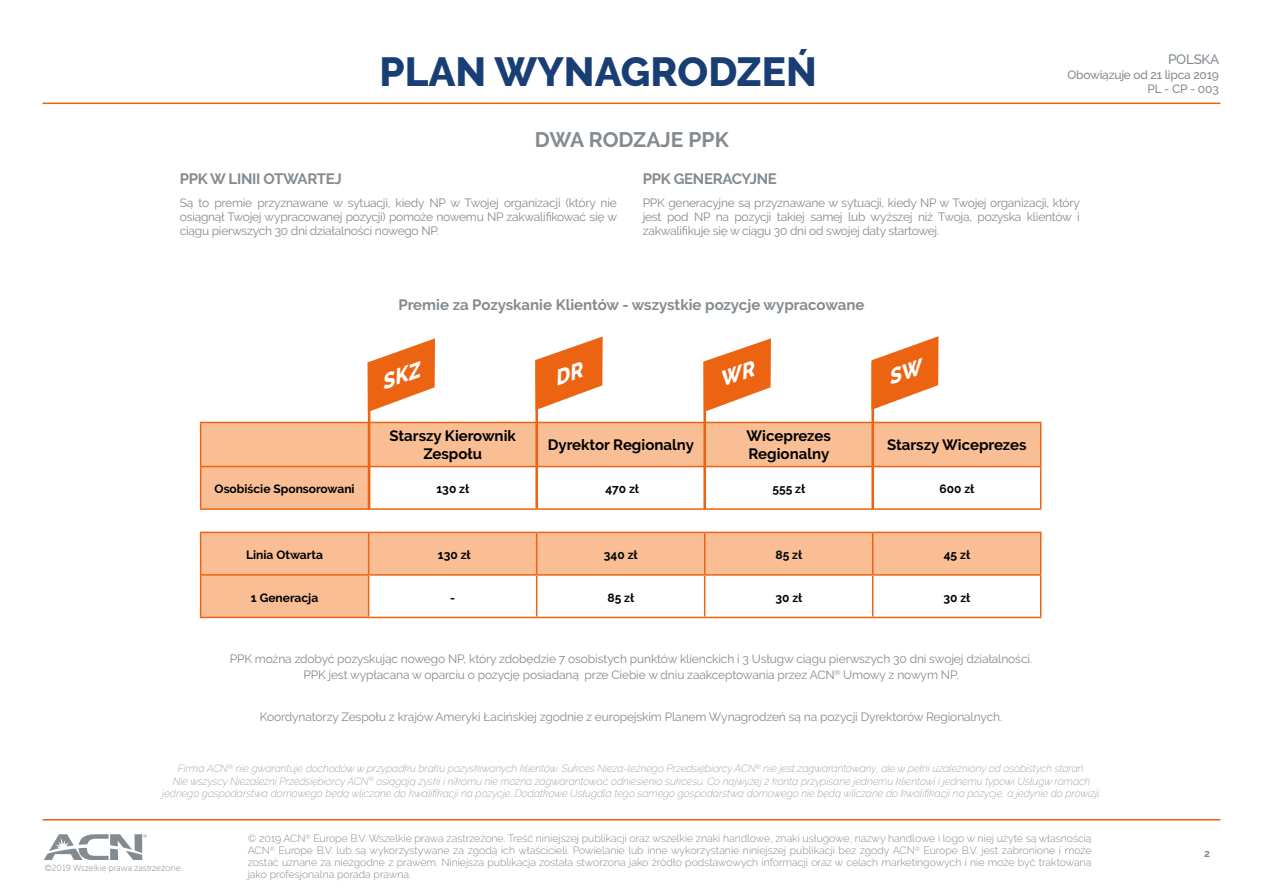
<style>
.page{position:relative;width:1263px;height:893px;background:#fff}
.page>*{position:absolute;margin:0;border:0;box-sizing:border-box;transform-origin:0 0}
.t1{font:800 40.5px "Raleway";color:#193e74}
.t2{font:700 21px "Raleway";color:#838b91}
.t3{font:700 15px "Raleway";letter-spacing:-.01em;color:#838b91}
.t4{font:700 15px/18px "Raleway";color:#000;text-align:center}
.t5{font:500 13.5px "Raleway";letter-spacing:-.02em;color:#838b91}
.t6{font:12px/14.4px "Raleway";letter-spacing:-.01em;color:#838b91;text-align:justify}
.t7{font:700 12px "Raleway";color:#000}
.t8{font:500 12px/14.2px "Raleway";letter-spacing:-.02em;color:#838b91;text-align:right}
.t9{font:italic 200 10.5px/12.5px "Raleway";color:#838b91;text-align:center}
.t10{font:300 10.5px/12px "Raleway";color:#838b91;text-align:justify}
.t11{font:700 10.5px "Raleway";color:#838b91}
.t12{font:9px "Museo Sans Rounded 100";letter-spacing:-.01em;color:#838b91}
</style>
<div class="page">
<hr style="left:43px;top:103px;width:1177px;height:1px;background:#ec6411">
<hr style="left:43px;top:819px;width:1177px;height:1px;background:#ec6411">
<svg style="left:44px;top:834px;width:103px;height:25px"></svg>
<div style="left:201px;top:423px;width:839px;height:85px;background:#f9be94"></div>
<svg style="left:370px;top:467px;width:670px;height:41px"></svg>
<svg style="left:201px;top:531px;width:840px;height:86px;fill:#f9be94"></svg>
<hr style="left:200px;top:467px;width:1px;height:41px;background:#ec6411">
<hr style="left:1040px;top:467px;width:1px;height:41px;background:#ec6411">
<hr style="left:200px;top:533px;width:1px;height:42px;background:#ec6411">
<hr style="left:536px;top:533px;width:1px;height:41px;background:#ec6411">
<hr style="left:704px;top:533px;width:1px;height:41px;background:#ec6411">
<hr style="left:872px;top:533px;width:1px;height:41px;background:#ec6411">
<hr style="left:1040px;top:533px;width:1px;height:41px;background:#ec6411">
<hr style="left:200px;top:575px;width:1px;height:42px;background:#ec6411">
<hr style="left:369px;top:574px;width:168px;height:2px;background:#ec6411">
<hr style="left:537px;top:574px;width:168px;height:2px;background:#ec6411">
<hr style="left:536px;top:576px;width:1px;height:41px;background:#ec6411">
<hr style="left:705px;top:574px;width:168px;height:2px;background:#ec6411">
<hr style="left:704px;top:576px;width:1px;height:41px;background:#ec6411">
<hr style="left:873px;top:574px;width:168px;height:2px;background:#ec6411">
<hr style="left:872px;top:576px;width:1px;height:41px;background:#ec6411">
<hr style="left:1040px;top:576px;width:1px;height:41px;background:#ec6411">
<hr style="left:369px;top:617px;width:168px;height:1px;background:#ec6411">
<hr style="left:537px;top:617px;width:168px;height:1px;background:#ec6411">
<hr style="left:705px;top:617px;width:168px;height:1px;background:#ec6411">
<hr style="left:873px;top:617px;width:168px;height:1px;background:#ec6411">
<hr style="left:368px;top:533px;width:1px;height:41px;background:#ec6411">
<hr style="left:201px;top:574px;width:168px;height:2px;background:#ec6411">
<hr style="left:368px;top:576px;width:1px;height:41px;background:#ec6411">
<hr style="left:200px;top:617px;width:169px;height:1px;background:#ec6411">
<hr style="left:200px;top:508px;width:169px;height:2px;background:#ec6411">
<hr style="left:200px;top:532px;width:169px;height:1px;background:#ec6411">
<hr style="left:369px;top:508px;width:168px;height:2px;background:#ec6411">
<hr style="left:537px;top:508px;width:168px;height:2px;background:#ec6411">
<hr style="left:705px;top:508px;width:168px;height:2px;background:#ec6411">
<hr style="left:873px;top:508px;width:168px;height:2px;background:#ec6411">
<hr style="left:369px;top:532px;width:168px;height:1px;background:#ec6411">
<hr style="left:537px;top:532px;width:168px;height:1px;background:#ec6411">
<hr style="left:705px;top:532px;width:168px;height:1px;background:#ec6411">
<hr style="left:873px;top:532px;width:168px;height:1px;background:#ec6411">
<hr style="left:873px;top:422px;width:168px;height:1px;background:#ec6411">
<hr style="left:1040px;top:423px;width:1px;height:43px;background:#ec6411">
<hr style="left:873px;top:466px;width:168px;height:1px;background:#ec6411">
<hr style="left:200px;top:422px;width:169px;height:1px;background:#ec6411">
<hr style="left:200px;top:423px;width:1px;height:43px;background:#ec6411">
<hr style="left:200px;top:466px;width:169px;height:1px;background:#ec6411">
<hr style="left:369px;top:422px;width:168px;height:1px;background:#ec6411">
<hr style="left:537px;top:422px;width:168px;height:1px;background:#ec6411">
<hr style="left:705px;top:422px;width:168px;height:1px;background:#ec6411">
<hr style="left:369px;top:466px;width:168px;height:1px;background:#ec6411">
<hr style="left:537px;top:466px;width:168px;height:1px;background:#ec6411">
<hr style="left:705px;top:466px;width:168px;height:1px;background:#ec6411">
<hr style="left:368px;top:362px;width:2px;height:147px;background:#ec6411">
<hr style="left:535px;top:361px;width:3px;height:147px;background:#ec6411">
<hr style="left:703px;top:362px;width:3px;height:147px;background:#ec6411">
<hr style="left:871px;top:362px;width:3px;height:147px;background:#ec6411">
<svg style="left:367px;top:338px;width:68px;height:76px"></svg>
<svg style="left:535px;top:336px;width:68px;height:76px"></svg>
<svg style="left:703px;top:338px;width:68px;height:76px"></svg>
<svg style="left:871px;top:336px;width:68px;height:76px"></svg>
<h1 class="t1" style="left:379px;top:48px;width:439px">PLAN WYNAGRODZEŃ</h1>
<h2 class="t2" style="left:535px;top:127px;width:195px">DWA RODZAJE PPK</h2>
<p class="t5" style="left:1168px;top:52px;width:53px">POLSKA</p>
<p class="t8" style="left:1067px;top:67px;width:153px">Obowiązuje od 21 lipca 2019<br>PL - CP - 003</p>
<p class="t3" style="left:180px;top:170px;width:164px">PPK W LINII OTWARTEJ</p>
<p class="t6" style="left:180px;top:195px;width:439px">Są to premie przyznawane w sytuacji, kiedy NP w Twojej organizacji (który nie osiągnął Twojej wypracowanej pozycji) pomoże nowemu NP zakwalifikować się w ciągu pierwszych 30 dni działalności nowego NP.</p>
<p class="t3" style="left:643px;top:170px;width:136px">PPK GENERACYJNE</p>
<p class="t6" style="left:643px;top:195px;width:439px">PPK generacyjne są przyznawane w sytuacji, kiedy NP w Twojej organizacji, który jest pod NP na pozycji takiej samej lub wyższej niż Twoja, pozyska klientów i zakwalifikuje się w ciągu 30 dni od swojej daty startowej.</p>
<p class="t3" style="left:399px;top:296px;width:467px">Premie za Pozyskanie Klientów - wszystkie pozycje wypracowane</p>
<p class="t4" style="left:389px;top:427px;width:128px">Starszy Kierownik<br>Zespołu</p>
<p class="t4" style="left:548px;top:436px;width:148px">Dyrektor Regionalny</p>
<p class="t4" style="left:746px;top:427px;width:86px;text-align:left">Wiceprezes<br>Regionalny</p>
<p class="t4" style="left:887px;top:436px;width:141px">Starszy Wiceprezes</p>
<p class="t7" style="left:215px;top:482px;width:142px">Osobiście Sponsorowani</p>
<p class="t7" style="left:436px;top:482px;width:34px">130 zł</p>
<p class="t7" style="left:605px;top:482px;width:35px">470 zł</p>
<p class="t7" style="left:772px;top:482px;width:34px">555 zł</p>
<p class="t7" style="left:939px;top:482px;width:36px">600 zł</p>
<p class="t7" style="left:246px;top:548px;width:78px">Linia Otwarta</p>
<p class="t7" style="left:438px;top:548px;width:34px">130 zł</p>
<p class="t7" style="left:604px;top:548px;width:35px">340 zł</p>
<p class="t7" style="left:775px;top:548px;width:28px">85 zł</p>
<p class="t7" style="left:944px;top:548px;width:28px">45 zł</p>
<p class="t7" style="left:251px;top:591px;width:69px">1 Generacja</p>
<p class="t7" style="left:450px;top:591px;width:7px">-</p>
<p class="t7" style="left:607px;top:591px;width:28px">85 zł</p>
<p class="t7" style="left:775px;top:591px;width:28px">30 zł</p>
<p class="t7" style="left:943px;top:591px;width:28px">30 zł</p>
<p class="t6" style="left:230px;top:650px;width:804px;line-height:16.5px;text-align:center">PPK można zdobyć pozyskując nowego NP, który zdobędzie 7 osobistych punktów klienckich i 3 Usługw ciągu pierwszych 30 dni swojej działalności.<br>PPK jest wypłacana w oparciu o pozycję posiadaną prze Ciebie w dniu zaakceptowania przez ACN<sup>®</sup> Umowy z nowym NP.</p>
<p class="t6" style="left:260px;top:709px;width:744px">Koordynatorzy Zespołu z krajów Ameryki Łacińskiej zgodnie z europejskim Planem Wynagrodzeń są na pozycji Dyrektorów Regionalnych.</p>
<p class="t9" style="left:162px;top:762px;width:940px">Firma ACN<sup>®</sup> nie gwarantuje dochodów w przypadku braku pozyskiwanych klientów. Sukces Nieza-leżnego Przedsiębiorcy ACN<sup>®</sup> nie jest zagwarantowany, ale w pełni uzależniony od osobistych starań.<br>Nie wszyscy Niezależni Przedsiębiorcy ACN<sup>®</sup> osiągają zyski i nikomu nie można zagwarantować odniesienia sukcesu. Co najwyżej 2 konta przypisane jednemu klientowi i jednemu typowi Usługw ramach jednego gospodarstwa domowego będą wliczane do kwalifikacji na pozycje. Dodatkowe Usługdla tego samego gospodarstwa domowego nie będą wliczane do kwalifikacji na pozycje, a jedynie do prowizji.</p>
<p class="t10" style="left:248px;top:833px;width:845px">© 2019 ACN<sup>®</sup> Europe B.V. Wszelkie prawa zastrzeżone. Treść niniejszej publikacji oraz wszelkie znaki handlowe, znaki usługowe, nazwy handlowe i logo w niej użyte są własnością ACN<sup>®</sup> Europe B.V. lub są wykorzystywane za zgodą ich właścicieli. Powielanie lub inne wykorzystanie niniejszej publikacji bez zgody ACN<sup>®</sup> Europe B.V. jest zabronione i może zostać uznane za niezgodne z prawem. Niniejsza publikacja została stworzona jako źródło podstawowych informacji oraz w celach marketingowych i nie może być traktowana jako profesjonalna porada prawna.</p>
<p class="t12" style="left:44px;top:863px;width:140px">©2019 Wszelkie prawa zastrzeżone.</p>
<p class="t11" style="left:1204px;top:848px;width:7px">2</p>
</div>
